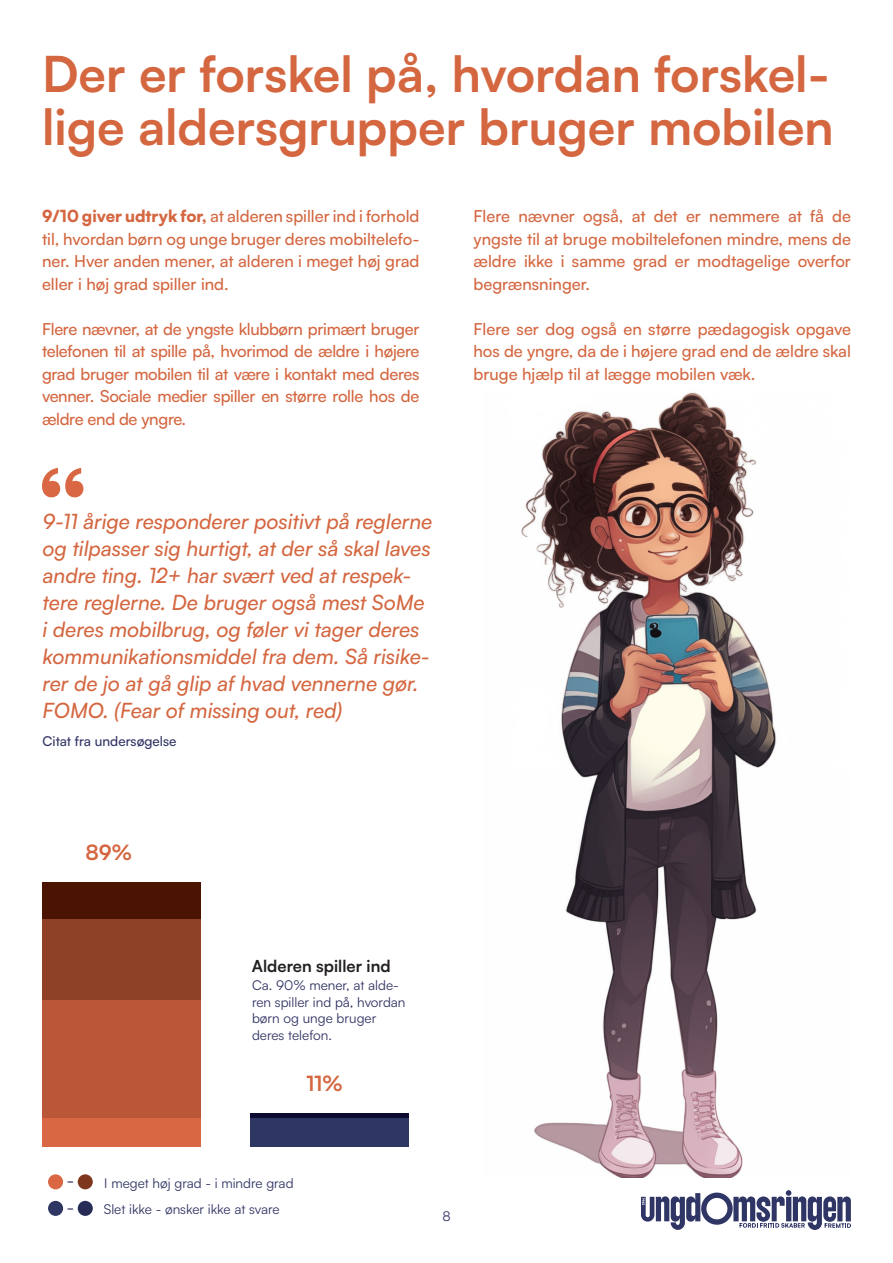
<style>
.page{position:relative;width:893px;height:1263px;background:#fff}
.page>*{position:absolute;margin:0;border:0;box-sizing:border-box;transform-origin:0 0}
.t1{font:700 49.5px/52.5px "Satoshi";color:#d46640}
.t2{font:italic 500 21px/27px "Satoshi";color:#d46640}
.Big_BodyCopy{font:700 21px "Satoshi";color:#d46640}
.Folio{font:19.05px "Satoshi";color:#313564}
.body_two_columns{font:500 16.5px/22.5px "Satoshi";color:#d46640;text-align:justify}
.t3{font:700 16.5px "Satoshi";color:#231f20}
.Folio-2{font:13.5px/16.5px "Satoshi";color:#313564}
.Folio-3{font:500 13.5px "Satoshi";color:#313564}
.s1{font-weight:900}
</style>
<div class="page">
<div style="left:78px;top:1174px;width:15px;height:15px;background:#7e381e;border-radius:50%"></div>
<div style="left:48px;top:1174px;width:15px;height:15px;background:#da6744;border-radius:50%"></div>
<div style="left:78px;top:1201px;width:15px;height:15px;background:#262c56;border-radius:50%"></div>
<div style="left:48px;top:1201px;width:15px;height:15px;background:#2e3664;border-radius:50%"></div>
<div style="left:251px;top:1118px;width:158px;height:28px;background:#2e3664"></div>
<hr style="left:251px;top:1114px;width:158px;height:4px;background:#0c0a30">
<div style="left:42px;top:1000px;width:158px;height:118px;background:#b95738"></div>
<div style="left:42px;top:1118px;width:158px;height:28px;background:#da6744"></div>
<div style="left:42px;top:918px;width:158px;height:82px;background:#8e4126"></div>
<div style="left:42px;top:882px;width:158px;height:36px;background:#4b1402"></div>
<img style="left:521px;top:392px;width:255px;height:785px">
<svg style="left:641px;top:1190px;width:210px;height:40px"></svg>
<div style="left:786px;top:1197px;width:5px;height:24px;background:#2f3565"></div>
<svg style="left:42px;top:468px;width:41px;height:29px"></svg>
<h1 class="t1" style="left:42px;top:45px;width:793px">Der er forskel på, hvordan forskel&shy;lige aldersgrupper bruger mobilen</h1>
<p class="body_two_columns" style="left:42px;top:204px;width:379px"><span class="s1">9/10 giver udtryk for,</span> at alderen spiller ind i forhold til, hvordan børn og unge bruger deres mobiltelefo&shy;ner. Hver anden mener, at alderen i meget høj grad eller i høj grad spiller ind.</p>
<p class="body_two_columns" style="left:42px;top:316px;width:379px">Flere nævner, at de yngste klubbørn primært bruger telefonen til at spille på, hvorimod de ældre i højere grad bruger mobilen til at være i kontakt med deres venner. Sociale medier spiller en større rolle hos de ældre end de yngre.</p>
<p class="t2" style="left:43px;top:507px;width:391px">9-11 årige responderer positivt på reglerne og tilpasser sig hurtigt, at der så skal laves andre ting. 12+ har svært ved at respek&shy;tere reglerne. De bruger også mest SoMe i deres mobilbrug, og føler vi tager deres kommunikationsmiddel fra dem. Så risike&shy;rer de jo at gå glip af hvad vennerne gør.<br>FOMO. (Fear of missing out, red)</p>
<p class="Folio-3" style="left:43px;top:731px;width:135px">Citat fra undersøgelse</p>
<p class="Big_BodyCopy" style="left:85px;top:837px;width:48px">89%</p>
<p class="body_two_columns" style="left:473px;top:204px;width:379px">Flere nævner også, at det er nemmere at få de yngste til at bruge mobiltelefonen mindre, mens de ældre ikke i samme grad er modtagelige overfor begrænsninger.</p>
<p class="body_two_columns" style="left:473px;top:316px;width:379px">Flere ser dog også en større pædagogisk opgave hos de yngre, da de i højere grad end de ældre skal bruge hjælp til at lægge mobilen væk.</p>
<p class="t3" style="left:252px;top:954px;width:140px">Alderen spiller ind</p>
<p class="Folio-2" style="left:252px;top:977px;width:155px">Ca. 90% mener, at alde&shy;ren spiller ind på, hvordan børn og unge bruger deres telefon.</p>
<p class="Big_BodyCopy" style="left:306px;top:1068px;width:38px">11%</p>
<p class="Folio" style="left:67px;top:1168px;width:9px">-</p>
<p class="Folio" style="left:67px;top:1194px;width:9px">-</p>
<p class="Folio-2" style="left:104px;top:1174px;width:191px">I meget høj grad - i mindre grad</p>
<p class="Folio-2" style="left:104px;top:1201px;width:177px">Slet ikke - ønsker ikke at svare</p>
<p class="Folio-2" style="left:442px;top:1207px;width:10px">8</p>
</div>
